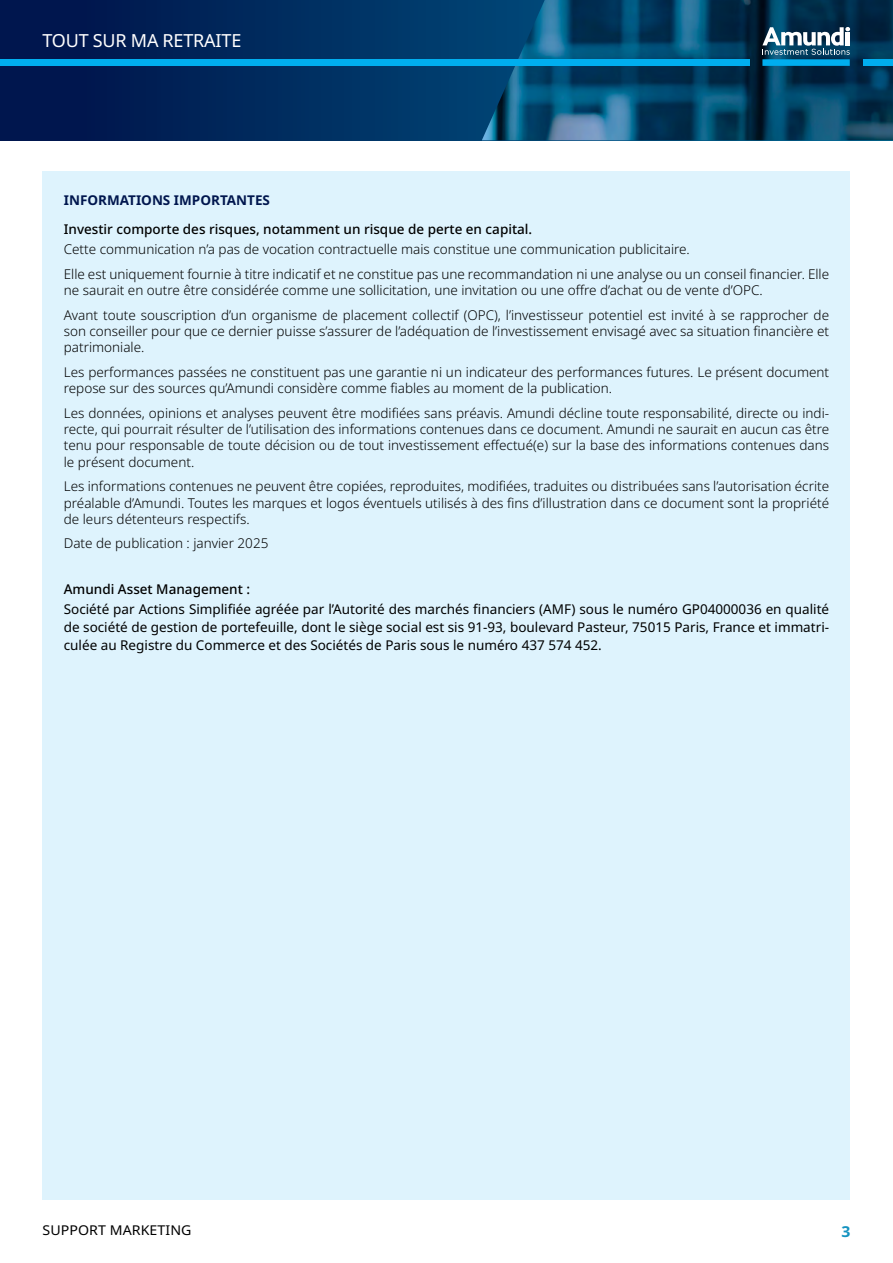
<style>
.page{position:relative;width:893px;height:1263px;background:#fff}
.page>*{position:absolute;margin:0;border:0;box-sizing:border-box;transform-origin:0 0}
.t1{font:18px "Noto Sans";letter-spacing:-.01em;color:#fff}
.t2{font:700 15px "Noto Sans";color:#1593c0;scale:1.05 1}
.t3{font:300 13.5px/16.2px "Noto Sans";color:#000;text-align:justify}
.t4{font:13.5px/18px "Noto Sans";color:#000;text-align:justify}
.t5{font:500 13.5px "Noto Sans";color:#000}
.t6{font:700 13.5px "Noto Sans";color:#00164e}
.t7{font:13.5px "Noto Sans";color:#000;scale:1.05 1}
</style>
<div class="page">
<svg style="left:0;top:0;width:482px;height:140px;background:#00285c"></svg>
<img style="left:482px;top:0;width:411px;height:140px">
<div style="left:863px;top:59px;width:30px;height:7px;background:#00aeef"></div>
<div style="left:762px;top:59px;width:88px;height:7px;background:#00aeef"></div>
<svg style="left:762px;top:27px;width:88px;height:28px"></svg>
<div style="left:0;top:59px;width:749px;height:7px;background:#00aeef"></div>
<div style="left:42px;top:171px;width:808px;height:1028px;background:#def3fd"></div>
<h1 class="t1" style="left:43px;top:28px;width:200px">TOUT SUR MA RETRAITE</h1>
<p class="t6" style="left:64px;top:190px;width:208px">INFORMATIONS IMPORTANTES</p>
<p class="t5" style="left:64px;top:219px;width:470px">Investir comporte des risques, notamment un risque de perte en capital.</p>
<p class="t3" style="left:64px;top:242px;width:628px">Cette communication n’a pas de vocation contractuelle mais constitue une communication publicitaire.</p>
<p class="t3" style="left:64px;top:266px;width:767px">Elle est uniquement fournie à titre indicatif et ne constitue pas une recommandation ni une analyse ou un conseil financier. Elle ne saurait en outre être considérée comme une sollicitation, une invitation ou une offre d’achat ou de vente d’OPC.</p>
<p class="t3" style="left:64px;top:307px;width:767px">Avant toute souscription d’un organisme de placement collectif (OPC), l’investisseur potentiel est invité à se rapprocher de son conseiller pour que ce dernier puisse s’assurer de l’adéquation de l’investissement envisagé avec sa situation financière et patrimoniale.</p>
<p class="t3" style="left:64px;top:364px;width:767px">Les performances passées ne constituent pas une garantie ni un indicateur des performances futures. Le présent document repose sur des sources qu’Amundi considère comme fiables au moment de la publication.</p>
<p class="t3" style="left:64px;top:405px;width:767px">Les données, opinions et analyses peuvent être modifiées sans préavis. Amundi décline toute responsabilité, directe ou indi&shy;recte, qui pourrait résulter de l’utilisation des informations contenues dans ce document. Amundi ne saurait en aucun cas être tenu pour responsable de toute décision ou de tout investissement effectué(e) sur la base des informations contenues dans le présent document.</p>
<p class="t3" style="left:64px;top:479px;width:767px">Les informations contenues ne peuvent être copiées, reproduites, modifiées, traduites ou distribuées sans l’autorisation écrite préalable d’Amundi. Toutes les marques et logos éventuels utilisés à des fins d’illustration dans ce document sont la propriété de leurs détenteurs respectifs.</p>
<p class="t3" style="left:64px;top:536px;width:206px">Date de publication : janvier 2025</p>
<p class="t5" style="left:64px;top:579px;width:188px">Amundi Asset Management :</p>
<p class="t4" style="left:64px;top:600px;width:767px">Société par Actions Simplifiée agréée par l’Autorité des marchés financiers (AMF) sous le numéro GP04000036 en qualité de société de gestion de portefeuille, dont le siège social est sis 91-93, boulevard Pasteur, 75015 Paris, France et immatri&shy;culée au Registre du Commerce et des Sociétés de Paris sous le numéro 437 574 452.</p>
<p class="t7" style="left:43px;top:1221px;width:143px">SUPPORT MARKETING</p>
<p class="t2" style="left:841px;top:1221px;width:10px">3</p>
</div>
